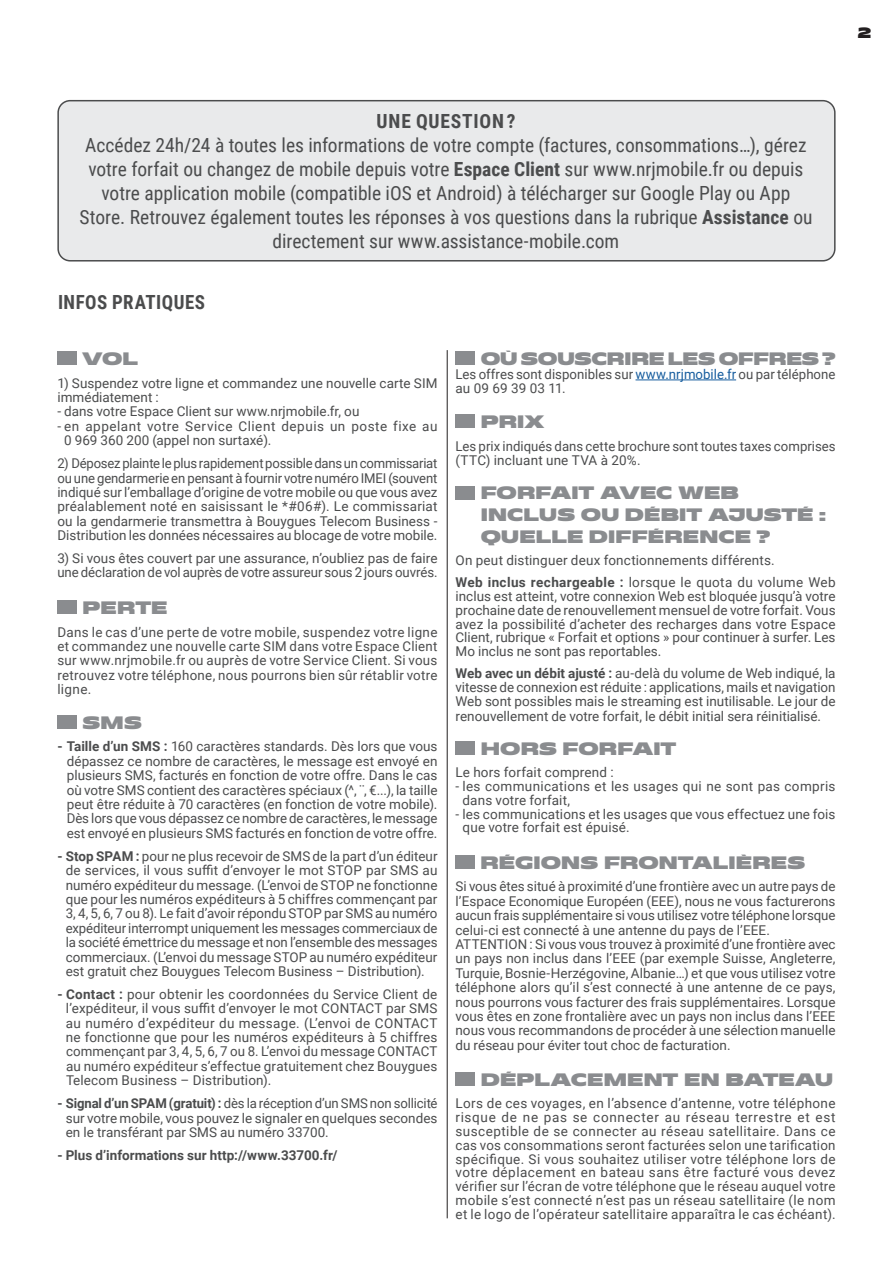
<style>
.page{position:relative;width:893px;height:1263px;background:#fff}
.page>*{position:absolute;margin:0;border:0;box-sizing:border-box;transform-origin:0 0}
.t1{font:19.5px/24px "Roboto Condensed";color:#4b4c4d;text-align:center}
.t2{font:700 19.5px "Roboto Condensed";letter-spacing:.035em;color:#4b4c4d}
.S01_TXT_CT{font:18px/21.6px "NRJMOBILE 900";letter-spacing:.005em;color:#8a8c8f}
.t3{font:15px "NRJMOBILE 900";color:#231f20}
.S01_TXT_CT-2{font:13.5px/14.4px "Roboto";letter-spacing:.005em;color:#4b4c4d;text-align:justify}
.S01_TXT_CT-3{font:13.5px/14.4px "Roboto";letter-spacing:.035em;color:#4b4c4d}
.S01_TXT_CT-4{font:13.5px/13.8px "Roboto";letter-spacing:.025em;color:#4b4c4d}
.S01_TXT_CT-5{font:700 13.5px "Roboto";color:#4b4c4d}
.s1{font-weight:700}
.s2{color:#175d9e}
</style>
<div class="page">
<div style="left:58px;top:101px;width:777px;height:160px;background:#e9eaeb;border-radius:12px"></div>
<div style="left:57px;top:100px;width:779px;height:161px;border:2px solid #4b4c4d;border-radius:12px"></div>
<div style="left:57px;top:351px;width:20px;height:14px;background:#8a8c8f"></div>
<div style="left:57px;top:600px;width:20px;height:14px;background:#8a8c8f"></div>
<div style="left:57px;top:715px;width:20px;height:13px;background:#8a8c8f"></div>
<hr style="left:635px;top:380px;width:101px;height:1px;background:#175d9e">
<div style="left:455px;top:351px;width:20px;height:13px;background:#8a8c8f"></div>
<div style="left:455px;top:414px;width:20px;height:14px;background:#8a8c8f"></div>
<div style="left:455px;top:486px;width:20px;height:13px;background:#8a8c8f"></div>
<div style="left:455px;top:741px;width:20px;height:14px;background:#8a8c8f"></div>
<div style="left:455px;top:855px;width:20px;height:13px;background:#8a8c8f"></div>
<div style="left:455px;top:1072px;width:20px;height:14px;background:#8a8c8f"></div>
<hr style="left:447px;top:350px;width:1px;height:868px;background:#231f20">
<p class="t3" style="left:858px;top:26px;width:15px">2</p>
<p class="t2" style="left:377px;top:107px;width:140px">UNE QUESTION ?</p>
<p class="t1" style="left:79px;top:132px;width:735px">Accédez 24h/24 à toutes les informations de votre compte (factures, consommations…), gérez votre forfait ou changez de mobile depuis votre <span class="s1">Espace Client</span> sur www.nrjmobile.fr ou depuis votre application mobile (compatible iOS et Android) à télécharger sur Google Play ou App Store. Retrouvez également toutes les réponses à vos questions dans la rubrique <span class="s1">Assistance</span> ou directement sur www.assistance-mobile.com</p>
<p class="t2" style="left:58px;top:288px;width:149px">INFOS PRATIQUES</p>
<p class="S01_TXT_CT" style="left:82px;top:349px;width:57px">VOL</p>
<p class="S01_TXT_CT-2" style="left:57px;top:375px;width:382px">1) Suspendez votre ligne et commandez une nouvelle carte SIM immédiatement :</p>
<p class="S01_TXT_CT-2" style="left:57px;top:404px;width:304px">- dans votre Espace Client sur www.nrjmobile.fr, ou</p>
<p class="S01_TXT_CT-3" style="left:64px;top:418px;width:375px;text-indent:-7px">- en appelant votre Service Client depuis un poste fixe au<br>0 969 360 200 (appel non surtaxé).</p>
<p class="S01_TXT_CT-2" style="left:57px;top:456px;width:382px">2) Déposez plainte le plus rapidement possible dans un commissariat ou une gendarmerie en pensant à fournir votre numéro IMEI (souvent indiqué sur l’emballage d’origine de votre mobile ou que vous avez préalablement noté en saisissant le *#06#). Le commissariat ou la gendarmerie transmettra à Bouygues Telecom Business - Distribution les données nécessaires au blocage de votre mobile.</p>
<p class="S01_TXT_CT-2" style="left:57px;top:551px;width:382px">3) Si vous êtes couvert par une assurance, n’oubliez pas de faire une déclaration de vol auprès de votre assureur sous 2 jours ouvrés.</p>
<p class="S01_TXT_CT" style="left:83px;top:597px;width:86px">PERTE</p>
<p class="S01_TXT_CT-2" style="left:57px;top:624px;width:382px">Dans le cas d’une perte de votre mobile, suspendez votre ligne et commandez une nouvelle carte SIM dans votre Espace Client sur www.nrjmobile.fr ou auprès de votre Service Client. Si vous retrouvez votre téléphone, nous pourrons bien sûr rétablir votre ligne.</p>
<p class="S01_TXT_CT" style="left:83px;top:712px;width:61px">SMS</p>
<p class="S01_TXT_CT-2" style="left:67px;top:739px;width:372px;text-indent:-9px"><span class="s1">- Taille d’un SMS :</span> 160 caractères standards. Dès lors que vous dépassez ce nombre de caractères, le message est envoyé en plusieurs SMS, facturés en fonction de votre offre. Dans le cas où votre SMS contient des caractères spéciaux (^, ¨, €...), la taille peut être réduite à 70 caractères (en fonction de votre mobile).<br>Dès lors que vous dépassez ce nombre de caractères, le message est envoyé en plusieurs SMS facturés en fonction de votre offre.</p>
<p class="S01_TXT_CT-2" style="left:66px;top:848px;width:373px;text-indent:-8px"><span class="s1">- Stop SPAM :</span> pour ne plus recevoir de SMS de la part d’un éditeur de services, il vous suffit d’envoyer le mot STOP par SMS au numéro expéditeur du message. (L’envoi de STOP ne fonctionne que pour les numéros expéditeurs à 5 chiffres commençant par 3, 4, 5, 6, 7 ou 8). Le fait d’avoir répondu STOP par SMS au numéro expéditeur interrompt uniquement les messages commerciaux de la société émettrice du message et non l’ensemble des messages commerciaux. (L’envoi du message STOP au numéro expéditeur est gratuit chez Bouygues Telecom Business – Distribution).</p>
<p class="S01_TXT_CT-2" style="left:66px;top:986px;width:373px;text-indent:-9px"><span class="s1">- Contact :</span> pour obtenir les coordonnées du Service Client de l’expéditeur, il vous suffit d’envoyer le mot CONTACT par SMS au numéro d’expéditeur du message. (L’envoi de CONTACT ne fonctionne que pour les numéros expéditeurs à 5 chiffres commençant par 3, 4, 5, 6, 7 ou 8. L’envoi du message CONTACT au numéro expéditeur s’effectue gratuitement chez Bouygues Telecom Business – Distribution).</p>
<p class="S01_TXT_CT-2" style="left:66px;top:1096px;width:373px;text-indent:-8px"><span class="s1">- Signal d’un SPAM (gratuit) :</span> dès la réception d’un SMS non sollicité sur votre mobile, vous pouvez le signaler en quelques secondes en le transférant par SMS au numéro 33700.</p>
<p class="S01_TXT_CT-5" style="left:57px;top:1145px;width:282px">- Plus d’informations sur http://www.33700.fr/</p>
<p class="S01_TXT_CT" style="left:481px;top:348px;width:356px">OÙ SOUSCRIRE LES OFFRES ?</p>
<p class="S01_TXT_CT-2" style="left:455px;top:366px;width:382px">Les offres sont disponibles sur <span class="s2">www.nrjmobile.fr</span> ou par téléphone au 09 69 39 03 11.</p>
<p class="S01_TXT_CT" style="left:481px;top:411px;width:65px">PRIX</p>
<p class="S01_TXT_CT-2" style="left:455px;top:438px;width:382px">Les prix indiqués dans cette brochure sont toutes taxes comprises (TTC) incluant une TVA à 20%.</p>
<p class="S01_TXT_CT" style="left:481px;top:483px;width:347px">FORFAIT AVEC WEB<br>INCLUS OU DÉBIT AJUSTÉ :<br>QUELLE DIFFÉRENCE ?</p>
<p class="S01_TXT_CT-2" style="left:455px;top:552px;width:321px">On peut distinguer deux fonctionnements différents.</p>
<p class="S01_TXT_CT-2" style="left:455px;top:575px;width:382px;line-height:13.8px"><span class="s1">Web inclus rechargeable :</span> lorsque le quota du volume Web inclus est atteint, votre connexion Web est bloquée jusqu’à votre prochaine date de renouvellement mensuel de votre forfait. Vous avez la possibilité d’acheter des recharges dans votre Espace Client, rubrique « Forfait et options » pour continuer à surfer. Les Mo inclus ne sont pas reportables.</p>
<p class="S01_TXT_CT-2" style="left:455px;top:666px;width:382px;line-height:14px"><span class="s1">Web avec un débit ajusté :</span> au-delà du volume de Web indiqué, la vitesse de connexion est réduite : applications, mails et navigation Web sont possibles mais le streaming est inutilisable. Le jour de renouvellement de votre forfait, le débit initial sera réinitialisé.</p>
<p class="S01_TXT_CT" style="left:481px;top:739px;width:197px">HORS FORFAIT</p>
<p class="S01_TXT_CT-2" style="left:455px;top:765px;width:160px">Le hors forfait comprend :</p>
<p class="S01_TXT_CT-4" style="left:463px;top:779px;width:375px;text-indent:-7px">- les communications et les usages qui ne sont pas compris dans votre forfait,</p>
<p class="S01_TXT_CT-2" style="left:463px;top:806px;width:375px;line-height:13.8px;text-indent:-7px">- les communications et les usages que vous effectuez une fois que votre forfait est épuisé.</p>
<p class="S01_TXT_CT" style="left:480px;top:852px;width:326px">RÉGIONS FRONTALIÈRES</p>
<p class="S01_TXT_CT-2" style="left:455px;top:879px;width:382px">Si vous êtes situé à proximité d’une frontière avec un autre pays de l’Espace Economique Européen (EEE), nous ne vous facturerons aucun frais supplémentaire si vous utilisez votre téléphone lorsque celui-ci est connecté à une antenne du pays de l’EEE.</p>
<p class="S01_TXT_CT-2" style="left:455px;top:936px;width:382px">ATTENTION : Si vous vous trouvez à proximité d’une frontière avec un pays non inclus dans l’EEE (par exemple Suisse, Angleterre, Turquie, Bosnie-Herzégovine, Albanie…) et que vous utilisez votre téléphone alors qu’il s’est connecté à une antenne de ce pays, nous pourrons vous facturer des frais supplémentaires. Lorsque vous êtes en zone frontalière avec un pays non inclus dans l’EEE nous vous recommandons de procéder à une sélection manuelle du réseau pour éviter tout choc de facturation.</p>
<p class="S01_TXT_CT" style="left:481px;top:1070px;width:354px">DÉPLACEMENT EN BATEAU</p>
<p class="S01_TXT_CT-2" style="left:455px;top:1096px;width:382px;line-height:13.8px">Lors de ces voyages, en l’absence d’antenne, votre téléphone risque de ne pas se connecter au réseau terrestre et est susceptible de se connecter au réseau satellitaire. Dans ce cas vos consommations seront facturées selon une tarification spécifique. Si vous souhaitez utiliser votre téléphone lors de votre déplacement en bateau sans être facturé vous devez vérifier sur l’écran de votre téléphone que le réseau auquel votre mobile s’est connecté n’est pas un réseau satellitaire (le nom et le logo de l’opérateur satellitaire apparaîtra le cas échéant).</p>
</div>
